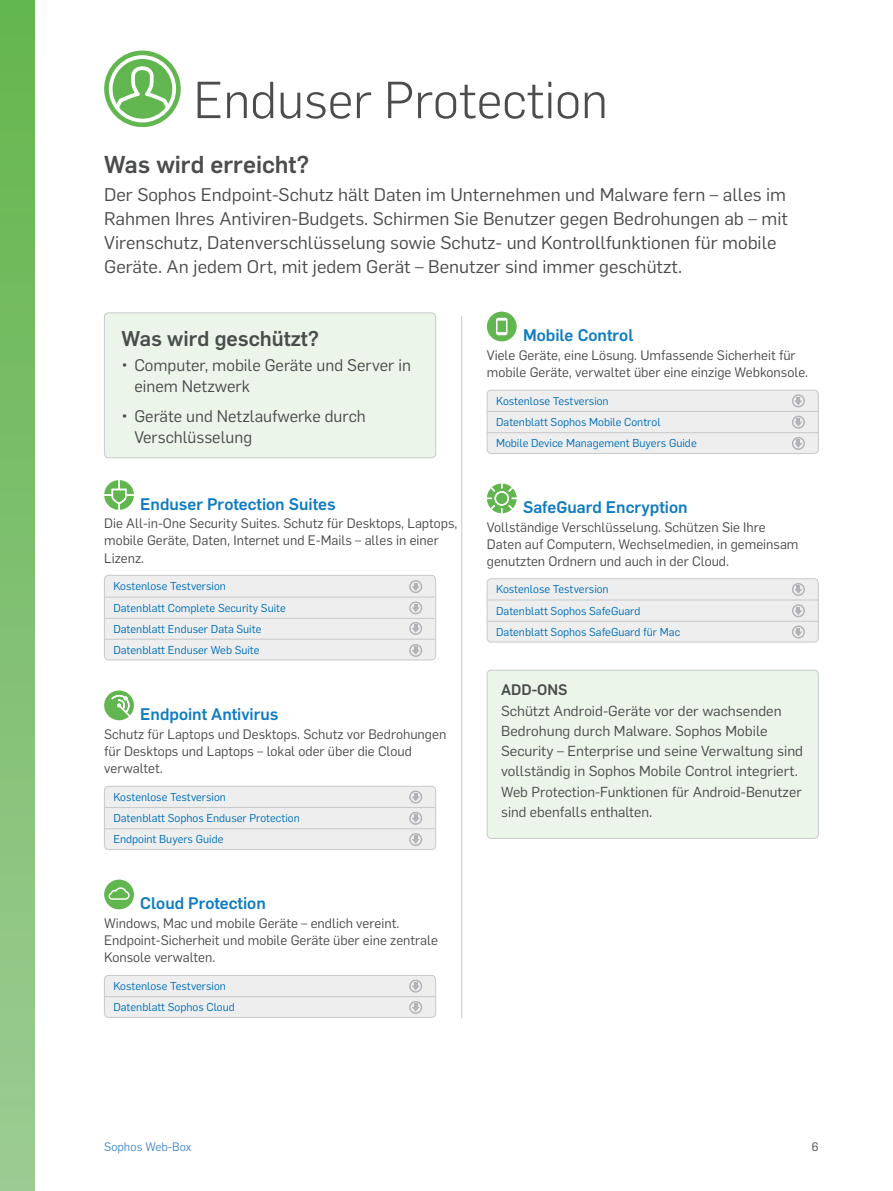
<style>
.page{position:relative;width:893px;height:1191px;background:#fff}
.page>*{position:absolute;margin:0;border:0;box-sizing:border-box;transform-origin:0 0}
.Section_Header{font:300 51px "Flama";color:#4b4c4d}
.Heading__Orange{font:500 24px "Flama";color:#4b4c4d}
.Heading__Orange__Sma{font:500 21px "Flama";color:#4b4c4d}
.Intro_Paragraph{font:18px/24px "Flama";color:#4b4c4d}
.t1{font:16.5px/21px "Flama";color:#4b4c4d}
.Product_Heading{font:500 16.5px "Flama";color:#107cc1}
.Add_Ons{font:500 15px "Flama";color:#4b4c4d}
.Body_Copy{font:14.25px/20.2px "Flama";color:#4b4c4d}
.Body_Copy-2{font:13.5px/17.2px "Flama";color:#4b4c4d}
.t2{font:12px "Flama";color:#488bc9}
.t3{font:12px "Flama";color:#4b4c4d}
.t4{font:11.25px/21.3px "Flama";color:#006fba}
</style>
<div class="page">
<svg style="left:104px;top:480px;width:30px;height:30px"></svg>
<div style="left:104px;top:575px;width:332px;height:85px;background:#eeeeef;border-radius:4px"></div>
<div style="left:104px;top:575px;width:332px;height:85px;border:1px solid #c8c9cb;border-radius:4px"></div>
<hr style="left:104px;top:597px;width:332px;height:1px;background:#c8c9cb">
<hr style="left:104px;top:618px;width:332px;height:1px;background:#c8c9cb">
<div style="left:409px;top:580px;width:13px;height:13px;border:1px solid #b2b3b7;border-radius:50%"></div>
<svg style="left:412px;top:583px;width:8px;height:8px"></svg>
<div style="left:409px;top:601px;width:13px;height:13px;border:1px solid #b2b3b7;border-radius:50%"></div>
<svg style="left:412px;top:604px;width:8px;height:8px"></svg>
<div style="left:409px;top:622px;width:13px;height:13px;border:1px solid #b2b3b7;border-radius:50%"></div>
<svg style="left:412px;top:624px;width:8px;height:9px"></svg>
<div style="left:409px;top:644px;width:13px;height:13px;border:1px solid #b2b3b7;border-radius:50%"></div>
<svg style="left:412px;top:646px;width:8px;height:9px"></svg>
<svg style="left:104px;top:690px;width:30px;height:31px"></svg>
<div style="left:104px;top:786px;width:332px;height:63px;background:#eeeeef;border-radius:4px"></div>
<div style="left:104px;top:786px;width:332px;height:64px;border:1px solid #c8c9cb;border-radius:4px"></div>
<hr style="left:104px;top:807px;width:332px;height:1px;background:#c8c9cb">
<hr style="left:104px;top:828px;width:332px;height:1px;background:#c8c9cb">
<div style="left:409px;top:790px;width:13px;height:13px;border:1px solid #b2b3b7;border-radius:50%"></div>
<svg style="left:412px;top:793px;width:8px;height:8px"></svg>
<div style="left:409px;top:812px;width:13px;height:12px;border:1px solid #b2b3b7;border-radius:50%"></div>
<svg style="left:412px;top:814px;width:8px;height:8px"></svg>
<div style="left:409px;top:833px;width:13px;height:13px;border:1px solid #b2b3b7;border-radius:50%"></div>
<svg style="left:412px;top:835px;width:8px;height:9px"></svg>
<div style="left:104px;top:879px;width:30px;height:30px;background:#61b64f;border-radius:50%"></div>
<svg style="left:108px;top:887px;width:22px;height:12px"></svg>
<div style="left:104px;top:975px;width:332px;height:42px;background:#eeeeef;border-radius:4px"></div>
<div style="left:104px;top:975px;width:332px;height:42px;border:1px solid #c8c9cb;border-radius:4px"></div>
<hr style="left:104px;top:996px;width:332px;height:1px;background:#c8c9cb">
<div style="left:409px;top:979px;width:13px;height:13px;border:1px solid #b2b3b7;border-radius:50%"></div>
<svg style="left:412px;top:982px;width:8px;height:8px"></svg>
<div style="left:409px;top:1001px;width:13px;height:13px;border:1px solid #b2b3b7;border-radius:50%"></div>
<svg style="left:412px;top:1003px;width:8px;height:8px"></svg>
<div style="left:487px;top:312px;width:30px;height:29px;background:#61b64f;border-radius:50%"></div>
<svg style="left:496px;top:318px;width:11px;height:17px"></svg>
<div style="left:487px;top:390px;width:331px;height:63px;background:#eeeeef;border-radius:4px"></div>
<div style="left:487px;top:390px;width:332px;height:64px;border:1px solid #c8c9cb;border-radius:4px"></div>
<hr style="left:487px;top:411px;width:332px;height:1px;background:#c8c9cb">
<hr style="left:487px;top:432px;width:332px;height:1px;background:#c8c9cb">
<div style="left:792px;top:394px;width:13px;height:13px;border:1px solid #b2b3b7;border-radius:50%"></div>
<svg style="left:794px;top:397px;width:8px;height:8px"></svg>
<div style="left:792px;top:416px;width:13px;height:13px;border:1px solid #b2b3b7;border-radius:50%"></div>
<svg style="left:794px;top:418px;width:8px;height:8px"></svg>
<div style="left:792px;top:437px;width:13px;height:13px;border:1px solid #b2b3b7;border-radius:50%"></div>
<svg style="left:794px;top:440px;width:8px;height:8px"></svg>
<svg style="left:487px;top:483px;width:30px;height:30px"></svg>
<div style="left:487px;top:579px;width:331px;height:63px;background:#eeeeef;border-radius:4px"></div>
<div style="left:487px;top:578px;width:332px;height:64px;border:1px solid #c8c9cb;border-radius:4px"></div>
<hr style="left:487px;top:600px;width:332px;height:1px;background:#c8c9cb">
<hr style="left:487px;top:621px;width:332px;height:1px;background:#c8c9cb">
<div style="left:792px;top:583px;width:13px;height:13px;border:1px solid #b2b3b7;border-radius:50%"></div>
<svg style="left:794px;top:586px;width:8px;height:8px"></svg>
<div style="left:792px;top:604px;width:13px;height:13px;border:1px solid #b2b3b7;border-radius:50%"></div>
<svg style="left:794px;top:607px;width:8px;height:8px"></svg>
<div style="left:792px;top:625px;width:13px;height:13px;border:1px solid #b2b3b7;border-radius:50%"></div>
<svg style="left:794px;top:628px;width:8px;height:8px"></svg>
<div style="left:0;top:0;width:34px;height:1191px;background:linear-gradient(to bottom,#63b64d,#9dcb94)"></div>
<div style="left:487px;top:670px;width:331px;height:168px;background:#ecf5e9;border-radius:4px"></div>
<div style="left:487px;top:670px;width:332px;height:168px;border:1px solid #c8c9cb;border-radius:4px"></div>
<div style="left:104px;top:51px;width:77px;height:76px;background:#61b64f;border-radius:50%"></div>
<svg style="left:109px;top:55px;width:67px;height:67px"></svg>
<hr style="left:461px;top:316px;width:1px;height:702px;background:#c8c9cb">
<div style="left:104px;top:313px;width:332px;height:145px;background:#ecf5e9;border-radius:4px"></div>
<div style="left:104px;top:313px;width:332px;height:145px;border:1px solid #c8c9cb;border-radius:4px"></div>
<hr style="left:104px;top:639px;width:332px;height:1px;background:#c8c9cb">
<p class="Section_Header" style="left:193px;top:65px;width:416px">Enduser Protection</p>
<p class="Heading__Orange" style="left:104px;top:147px;width:207px">Was wird erreicht?</p>
<p class="Intro_Paragraph" style="left:104px;top:181px;width:685px">Der Sophos Endpoint-Schutz hält Daten im Unternehmen und Malware fern – alles im Rahmen Ihres Antiviren-Budgets. Schirmen Sie Benutzer gegen Bedrohungen ab – mit Virenschutz, Datenverschlüsselung sowie Schutz- und Kontrollfunktionen für mobile Geräte. An jedem Ort, mit jedem Gerät – Benutzer sind immer geschützt.</p>
<p class="Heading__Orange__Sma" style="left:122px;top:323px;width:199px">Was wird geschützt?</p>
<p class="t1" style="left:134px;top:354px;width:278px;text-indent:-13px">• Computer, mobile Geräte und Server in einem Netzwerk</p>
<p class="t1" style="left:134px;top:404px;width:233px;text-indent:-13px">• Geräte und Netzlaufwerke durch<br>Verschlüsselung</p>
<p class="Product_Heading" style="left:140px;top:492px;width:197px">Enduser Protection Suites</p>
<p class="Body_Copy-2" style="left:104px;top:514px;width:355px">Die All-in-One Security Suites. Schutz für Desktops, Laptops, mobile Geräte, Daten, Internet und E-Mails – alles in einer<br>Lizenz.</p>
<p class="t4" style="left:113px;top:575px;width:174px">Kostenlose Testversion<br>Datenblatt Complete Security Suite<br>Datenblatt Enduser Data Suite<br>Datenblatt Enduser Web Suite</p>
<p class="Product_Heading" style="left:140px;top:702px;width:140px">Endpoint Antivirus</p>
<p class="Body_Copy-2" style="left:104px;top:724px;width:344px">Schutz für Laptops und Desktops. Schutz vor Bedrohungen für Desktops und Laptops – lokal oder über die Cloud verwaltet.</p>
<p class="t4" style="left:113px;top:785px;width:188px">Kostenlose Testversion<br>Datenblatt Sophos Enduser Protection<br>Endpoint Buyers Guide</p>
<p class="Product_Heading" style="left:140px;top:891px;width:127px">Cloud Protection</p>
<p class="Body_Copy-2" style="left:104px;top:913px;width:335px">Windows, Mac und mobile Geräte – endlich vereint.<br>Endpoint-Sicherheit und mobile Geräte über eine zentrale<br>Konsole verwalten.</p>
<p class="t4" style="left:113px;top:974px;width:123px">Kostenlose Testversion<br>Datenblatt Sophos Cloud</p>
<p class="Product_Heading" style="left:523px;top:324px;width:112px">Mobile Control</p>
<p class="Body_Copy-2" style="left:487px;top:345px;width:323px">Viele Geräte, eine Lösung. Umfassende Sicherheit für mobile Geräte, verwaltet über eine einzige Webkonsole.</p>
<p class="t4" style="left:496px;top:389px;width:202px">Kostenlose Testversion<br>Datenblatt Sophos Mobile Control<br>Mobile Device Management Buyers Guide</p>
<p class="Product_Heading" style="left:523px;top:495px;width:166px">SafeGuard Encryption</p>
<p class="Body_Copy-2" style="left:487px;top:517px;width:313px">Vollständige Verschlüsselung. Schützen Sie Ihre<br>Daten auf Computern, Wechselmedien, in gemeinsam genutzten Ordnern und auch in der Cloud.</p>
<p class="t4" style="left:496px;top:578px;width:186px">Kostenlose Testversion<br>Datenblatt Sophos SafeGuard<br>Datenblatt Sophos SafeGuard für Mac</p>
<p class="Add_Ons" style="left:501px;top:679px;width:68px">ADD-ONS</p>
<p class="Body_Copy" style="left:501px;top:699px;width:303px">Schützt Android-Geräte vor der wachsenden Bedrohung durch Malware. Sophos Mobile Security – Enterprise und seine Verwaltung sind vollständig in Sophos Mobile Control integriert.<br>Web Protection-Funktionen für Android-Benutzer sind ebenfalls enthalten.</p>
<p class="t2" style="left:104px;top:1138px;width:89px">Sophos Web-Box</p>
<p class="t3" style="left:812px;top:1138px;width:8px">6</p>
</div>
